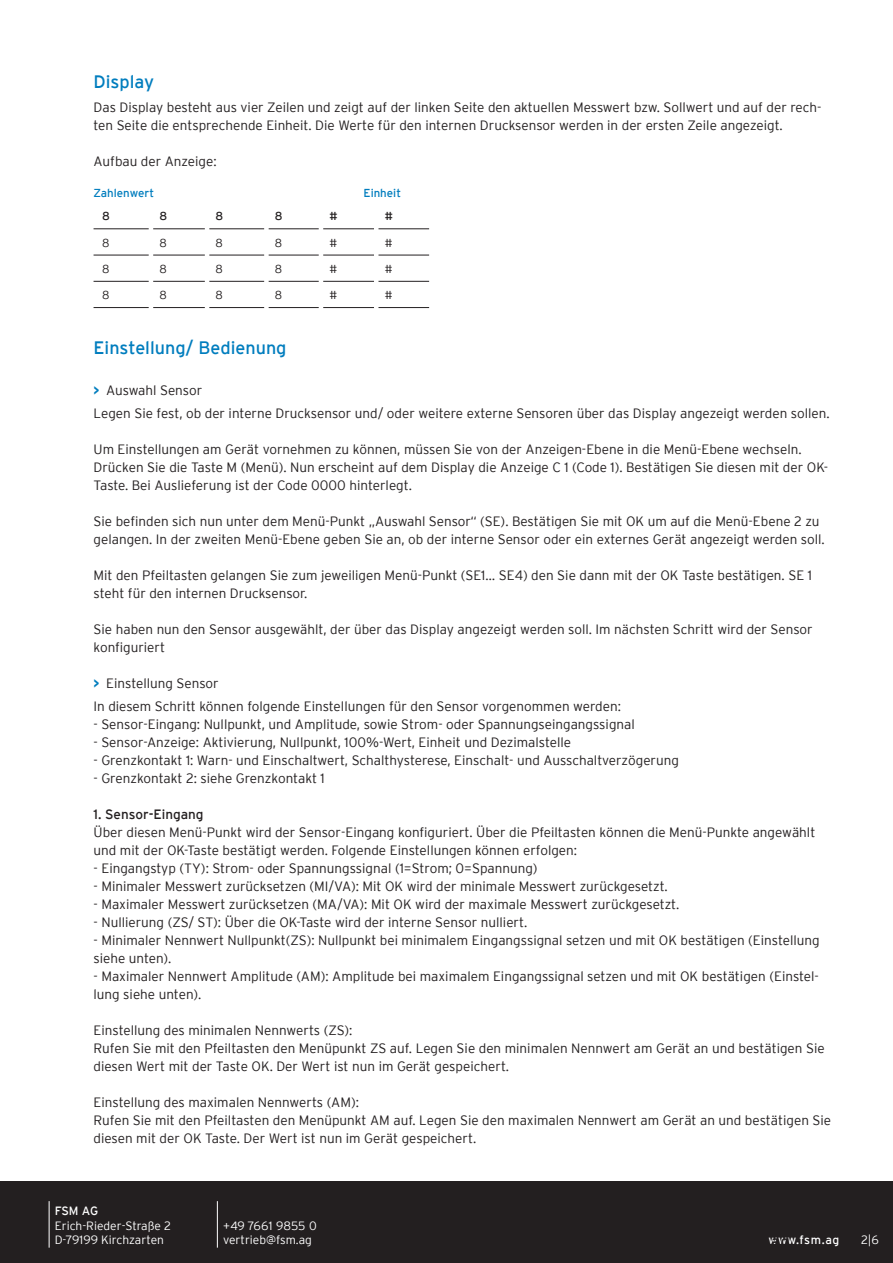
<style>
.page{position:relative;width:893px;height:1263px;background:#fff}
.page>*{position:absolute;margin:0;border:0;box-sizing:border-box;transform-origin:0 0}
.t1{font:18px "Interstate";color:#007dbe}
.t2{font:300 13.5px/18px "Interstate";color:#231f20}
.t3{font:13.5px "Interstate";color:#231f20}
.t4{font:300 12px/14.4px "Interstate";color:#fff}
.t5{font:12px "Interstate";letter-spacing:.04em;color:#fff}
.t6{font:300 11.55px "Interstate";color:#231f20}
.t7{font:11.55px "Interstate";color:#007dbe}
.t8{font:11.55px "Interstate";color:#231f20}
.s1{font-weight:700;color:#007dbe}
</style>
<div class="page">
<div style="left:0;top:1181px;width:893px;height:82px;background:#231f20"></div>
<hr style="left:217px;top:1201px;width:1px;height:46px;background:#fff">
<hr style="left:49px;top:1201px;width:1px;height:46px;background:#fff">
<svg style="left:94px;top:228px;width:335px;height:53px"></svg>
<hr style="left:149px;top:203px;width:4px;height:26px;background:#fff">
<hr style="left:205px;top:203px;width:4px;height:26px;background:#fff">
<div style="left:264px;top:203px;width:5px;height:26px;background:#fff"></div>
<hr style="left:319px;top:203px;width:4px;height:26px;background:#fff">
<hr style="left:374px;top:203px;width:4px;height:26px;background:#fff">
<hr style="left:149px;top:229px;width:4px;height:26px;background:#fff">
<hr style="left:205px;top:229px;width:4px;height:26px;background:#fff">
<div style="left:264px;top:229px;width:5px;height:26px;background:#fff"></div>
<hr style="left:319px;top:229px;width:4px;height:26px;background:#fff">
<hr style="left:374px;top:229px;width:4px;height:26px;background:#fff">
<hr style="left:149px;top:255px;width:4px;height:26px;background:#fff">
<hr style="left:205px;top:255px;width:4px;height:26px;background:#fff">
<div style="left:264px;top:255px;width:5px;height:26px;background:#fff"></div>
<hr style="left:319px;top:255px;width:4px;height:26px;background:#fff">
<hr style="left:374px;top:255px;width:4px;height:26px;background:#fff">
<hr style="left:94px;top:229px;width:55px;height:1px;background:#231f20">
<hr style="left:153px;top:229px;width:52px;height:1px;background:#231f20">
<hr style="left:209px;top:229px;width:55px;height:1px;background:#231f20">
<hr style="left:269px;top:229px;width:50px;height:1px;background:#231f20">
<hr style="left:323px;top:229px;width:51px;height:1px;background:#231f20">
<hr style="left:378px;top:229px;width:51px;height:1px;background:#231f20">
<hr style="left:94px;top:255px;width:55px;height:1px;background:#231f20">
<hr style="left:153px;top:255px;width:52px;height:1px;background:#231f20">
<hr style="left:209px;top:255px;width:55px;height:1px;background:#231f20">
<hr style="left:269px;top:255px;width:50px;height:1px;background:#231f20">
<hr style="left:323px;top:255px;width:51px;height:1px;background:#231f20">
<hr style="left:378px;top:255px;width:51px;height:1px;background:#231f20">
<hr style="left:94px;top:281px;width:55px;height:1px;background:#231f20">
<hr style="left:153px;top:281px;width:52px;height:1px;background:#231f20">
<hr style="left:209px;top:281px;width:55px;height:1px;background:#231f20">
<hr style="left:269px;top:281px;width:50px;height:1px;background:#231f20">
<hr style="left:323px;top:281px;width:51px;height:1px;background:#231f20">
<hr style="left:378px;top:281px;width:51px;height:1px;background:#231f20">
<hr style="left:94px;top:307px;width:55px;height:1px;background:#231f20">
<hr style="left:153px;top:307px;width:52px;height:1px;background:#231f20">
<hr style="left:209px;top:307px;width:55px;height:1px;background:#231f20">
<hr style="left:269px;top:307px;width:50px;height:1px;background:#231f20">
<hr style="left:323px;top:307px;width:51px;height:1px;background:#231f20">
<hr style="left:378px;top:307px;width:51px;height:1px;background:#231f20">
<h1 class="t1" style="left:94px;top:72px;width:62px">Display</h1>
<p class="t2" style="left:94px;top:98px;width:729px">Das Display besteht aus vier Zeilen und zeigt auf der linken Seite den aktuellen Messwert bzw. Sollwert und auf der rech&shy;ten Seite die entsprechende Einheit. Die Werte für den internen Drucksensor werden in der ersten Zeile angezeigt.</p>
<p class="t2" style="left:94px;top:152px;width:125px">Aufbau der Anzeige:</p>
<p class="t7" style="left:94px;top:187px;width:62px">Zahlenwert</p>
<p class="t7" style="left:364px;top:187px;width:39px">Einheit</p>
<p class="t8" style="left:102px;top:210px;width:9px">8</p>
<p class="t8" style="left:159px;top:210px;width:9px">8</p>
<p class="t8" style="left:216px;top:210px;width:9px">8</p>
<p class="t8" style="left:275px;top:210px;width:9px">8</p>
<p class="t8" style="left:329px;top:210px;width:10px">#</p>
<p class="t8" style="left:385px;top:210px;width:10px">#</p>
<p class="t6" style="left:102px;top:236px;width:9px">8</p>
<p class="t6" style="left:159px;top:236px;width:9px">8</p>
<p class="t6" style="left:216px;top:236px;width:9px">8</p>
<p class="t6" style="left:275px;top:236px;width:9px">8</p>
<p class="t6" style="left:329px;top:236px;width:9px">#</p>
<p class="t6" style="left:385px;top:236px;width:9px">#</p>
<p class="t6" style="left:102px;top:262px;width:9px">8</p>
<p class="t6" style="left:159px;top:262px;width:9px">8</p>
<p class="t6" style="left:216px;top:262px;width:9px">8</p>
<p class="t6" style="left:275px;top:262px;width:9px">8</p>
<p class="t6" style="left:329px;top:262px;width:9px">#</p>
<p class="t6" style="left:385px;top:262px;width:9px">#</p>
<p class="t6" style="left:102px;top:288px;width:9px">8</p>
<p class="t6" style="left:159px;top:288px;width:9px">8</p>
<p class="t6" style="left:216px;top:288px;width:9px">8</p>
<p class="t6" style="left:275px;top:288px;width:9px">8</p>
<p class="t6" style="left:329px;top:288px;width:9px">#</p>
<p class="t6" style="left:385px;top:288px;width:9px">#</p>
<h1 class="t1" style="left:94px;top:338px;width:194px">Einstellung/ Bedienung</h1>
<p class="t2" style="left:94px;top:379px;width:738px;line-height:23.1px"><span class="s1">&gt;</span> Auswahl Sensor<br>Legen Sie fest, ob der interne Drucksensor und/ oder weitere externe Sensoren über das Display angezeigt werden sollen.</p>
<p class="t2" style="left:94px;top:440px;width:736px">Um Einstellungen am Gerät vornehmen zu können, müssen Sie von der Anzeigen-Ebene in die Menü-Ebene wechseln.<br>Drücken Sie die Taste M (Menü). Nun erscheint auf dem Display die Anzeige C 1 (Code 1). Bestätigen Sie diesen mit der OK-<br>Taste. Bei Auslieferung ist der Code 0000 hinterlegt.</p>
<p class="t2" style="left:94px;top:512px;width:733px">Sie befinden sich nun unter dem Menü-Punkt „Auswahl Sensor“ (SE). Bestätigen Sie mit OK um auf die Menü-Ebene 2 zu gelangen. In der zweiten Menü-Ebene geben Sie an, ob der interne Sensor oder ein externes Gerät angezeigt werden soll.</p>
<p class="t2" style="left:94px;top:566px;width:720px">Mit den Pfeiltasten gelangen Sie zum jeweiligen Menü-Punkt (SE1… SE4) den Sie dann mit der OK Taste bestätigen. SE 1 steht für den internen Drucksensor.</p>
<p class="t2" style="left:94px;top:620px;width:721px">Sie haben nun den Sensor ausgewählt, der über das Display angezeigt werden soll. Im nächsten Schritt wird der Sensor konfiguriert</p>
<p class="t2" style="left:94px;top:672px;width:529px;line-height:23.1px"><span class="s1">&gt;</span> Einstellung Sensor<br>In diesem Schritt können folgende Einstellungen für den Sensor vorgenommen werden:</p>
<p class="t2" style="left:94px;top:715px;width:543px">- Sensor-Eingang: Nullpunkt, und Amplitude, sowie Strom- oder Spannungseingangssignal</p>
<p class="t2" style="left:94px;top:733px;width:479px">- Sensor-Anzeige: Aktivierung, Nullpunkt, 100%-Wert, Einheit und Dezimalstelle</p>
<p class="t2" style="left:94px;top:751px;width:587px">- Grenzkontakt 1: Warn- und Einschaltwert, Schalthysterese, Einschalt- und Ausschaltverzögerung</p>
<p class="t2" style="left:94px;top:769px;width:233px">- Grenzkontakt 2: siehe Grenzkontakt 1</p>
<p class="t3" style="left:94px;top:807px;width:112px">1. Sensor-Eingang</p>
<p class="t2" style="left:94px;top:823px;width:723px">Über diesen Menü-Punkt wird der Sensor-Eingang konfiguriert. Über die Pfeiltasten können die Menü-Punkte angewählt und mit der OK-Taste bestätigt werden. Folgende Einstellungen können erfolgen:</p>
<p class="t2" style="left:94px;top:859px;width:445px">- Eingangstyp (TY): Strom- oder Spannungssignal (1=Strom; 0=Spannung)</p>
<p class="t2" style="left:94px;top:877px;width:576px">- Minimaler Messwert zurücksetzen (MI/VA): Mit OK wird der minimale Messwert zurückgesetzt.</p>
<p class="t2" style="left:94px;top:895px;width:587px">- Maximaler Messwert zurücksetzen (MA/VA): Mit OK wird der maximale Messwert zurückgesetzt.</p>
<p class="t2" style="left:94px;top:913px;width:435px">- Nullierung (ZS/ ST): Über die OK-Taste wird der interne Sensor nulliert.</p>
<p class="t2" style="left:94px;top:931px;width:728px">- Minimaler Nennwert Nullpunkt(ZS): Nullpunkt bei minimalem Eingangssignal setzen und mit OK bestätigen (Einstellung siehe unten).</p>
<p class="t2" style="left:94px;top:967px;width:727px">- Maximaler Nennwert Amplitude (AM): Amplitude bei maximalem Eingangssignal setzen und mit OK bestätigen (Einstel&shy;lung siehe unten).</p>
<p class="t2" style="left:94px;top:1021px;width:733px">Einstellung des minimalen Nennwerts (ZS):<br>Rufen Sie mit den Pfeiltasten den Menüpunkt ZS auf. Legen Sie den minimalen Nennwert am Gerät an und bestätigen Sie diesen Wert mit der Taste OK. Der Wert ist nun im Gerät gespeichert.</p>
<p class="t2" style="left:94px;top:1093px;width:739px">Einstellung des maximalen Nennwerts (AM):<br>Rufen Sie mit den Pfeiltasten den Menüpunkt AM auf. Legen Sie den maximalen Nennwert am Gerät an und bestätigen Sie diesen mit der OK Taste. Der Wert ist nun im Gerät gespeichert.</p>
<p class="t5" style="left:55px;top:1204px;width:45px">FSM AG</p>
<p class="t4" style="left:55px;top:1218px;width:118px">Erich-Rieder-Straße 2<br>D-79199 Kirchzarten</p>
<p class="t4" style="left:223px;top:1218px;width:95px">+49 7661 9855 0 vertrieb@fsm.ag</p>
<p class="t5" style="left:768px;top:1233px;width:72px">www.fsm.ag</p>
<p class="t4" style="left:861px;top:1232px;width:19px">2|6</p>
</div>
